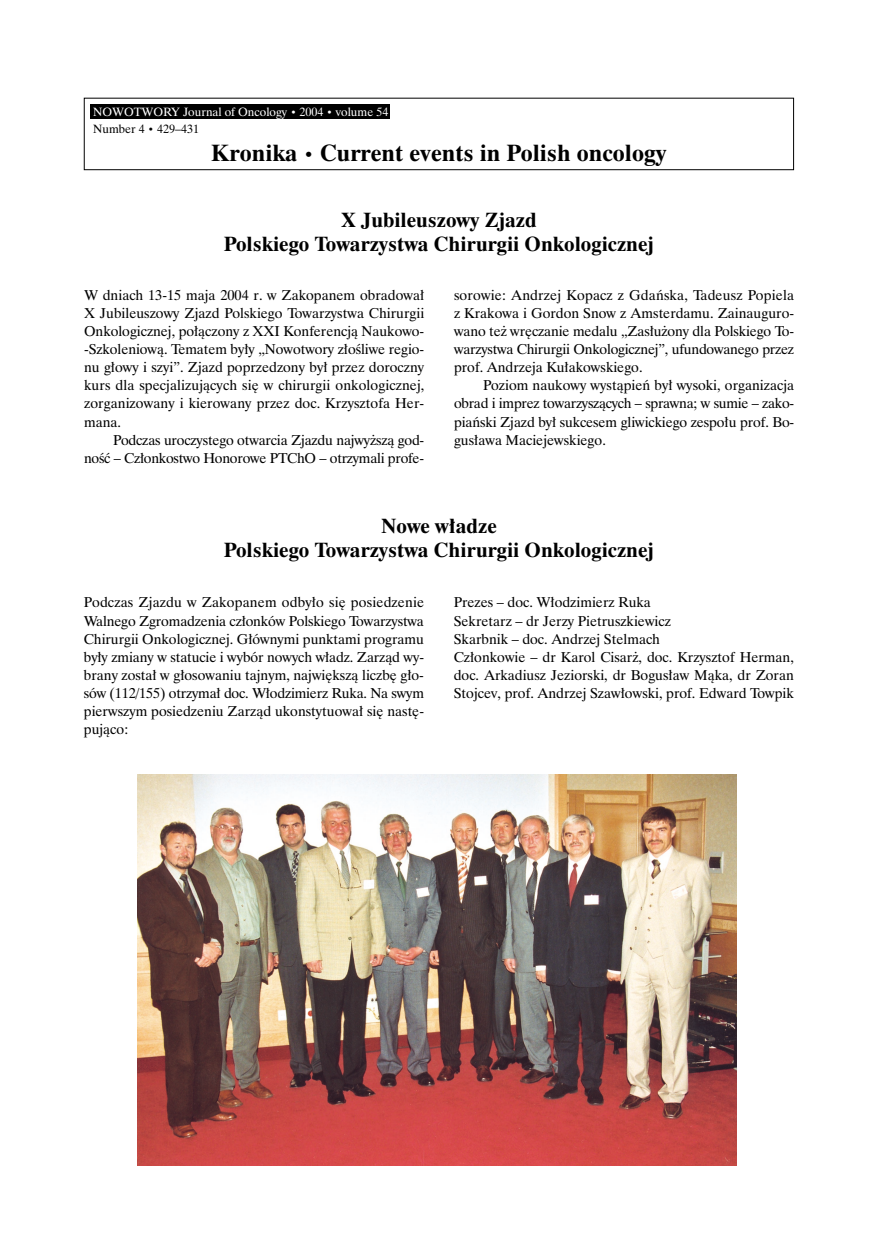
<style>
.page{position:relative;width:879px;height:1254px;background:#fff}
.page>*{position:absolute;margin:0;border:0;box-sizing:border-box;transform-origin:0 0}
.t1{font:700 24px "Dutch 801 PL";color:#000}
.t2{font:700 21px/24px "Dutch 801 PL";color:#000;text-align:center}
.t3{font:14.25px/18.1px "Dutch 801 PL";color:#000;text-align:justify}
.t4{font:12px/17.5px "Dutch 801 PL";color:#fff}
.s1{font-size:10.5px}
.s2{color:#000}
.s3{font-size:10.5px;color:#000}
.s4{font-size:18px}
</style>
<div class="page">
<div style="left:84px;top:98px;width:710px;height:72px;border:1px solid #000"></div>
<div style="left:90px;top:104px;width:300px;height:15px;background:#000"></div>
<img style="left:137px;top:774px;width:599px;height:391px">
<p class="t4" style="left:93px;top:104px;width:297px">NOWOTWORY Journal of Oncology <span class="s1">•</span> 2004 <span class="s1">•</span> volume 54<br><span class="s2">Number 4</span> <span class="s3">•</span> <span class="s2">429–431</span></p>
<h1 class="t1" style="left:211px;top:144px;width:457px">Kronika <span class="s4">•</span> Current events in Polish oncology</h1>
<h2 class="t2" style="left:224px;top:209px;width:432px">X Jubileuszowy Zjazd<br>Polskiego Towarzystwa Chirurgii Onkologicznej</h2>
<p class="t3" style="left:84px;top:287px;width:342px">W dniach 13-15 maja 2004 r. w Zakopanem obradowa∏ X Jubileuszowy Zjazd Polskiego Towarzystwa Chirurgii Onkologicznej, po∏àczony z XXI Konferencjà Naukowo--Szkoleniowà. Tematem by∏y „Nowotwory z∏oÊliwe regio&shy;nu g∏owy i szyi”. Zjazd poprzedzony by∏ przez doroczny kurs dla specjalizujàcych si´ w chirurgii onkologicznej, zorganizowany i kierowany przez doc. Krzysztofa Her&shy;mana.</p>
<p class="t3" style="left:84px;top:432px;width:342px;text-align:right">Podczas uroczystego otwarcia Zjazdu najwy˝szà god&shy;noÊç – Cz∏onkostwo Honorowe PTChO – otrzymali profe-</p>
<p class="t3" style="left:454px;top:287px;width:342px">sorowie: Andrzej Kopacz z Gdaƒska, Tadeusz Popiela z Krakowa i Gordon Snow z Amsterdamu. Zainauguro&shy;wano te˝ wr´czanie medalu „Zas∏u˝ony dla Polskiego To&shy;warzystwa Chirurgii Onkologicznej”, ufundowanego przez prof. Andrzeja Ku∏akowskiego.</p>
<p class="t3" style="left:454px;top:378px;width:342px;text-indent:29px">Poziom naukowy wystàpieƒ by∏ wysoki, organizacja obrad i imprez towarzyszàcych – sprawna; w sumie – zako&shy;piaƒski Zjazd by∏ sukcesem gliwickiego zespo∏u prof. Bo&shy;gus∏awa Maciejewskiego.</p>
<h2 class="t2" style="left:224px;top:515px;width:432px">Nowe w∏adze<br>Polskiego Towarzystwa Chirurgii Onkologicznej</h2>
<p class="t3" style="left:84px;top:595px;width:342px">Podczas Zjazdu w Zakopanem odby∏o si´ posiedzenie Walnego Zgromadzenia cz∏onków Polskiego Towarzystwa Chirurgii Onkologicznej. G∏ównymi punktami programu by∏y zmiany w statucie i wybór nowych w∏adz. Zarzàd wy&shy;brany zosta∏ w g∏osowaniu tajnym, najwi´kszà liczb´ g∏o&shy;sów (112/155) otrzyma∏ doc. W∏odzimierz Ruka. Na swym pierwszym posiedzeniu Zarzàd ukonstytuowa∏ si´ nast´- pujàco:</p>
<p class="t3" style="left:454px;top:595px;width:342px;text-align:left">Prezes – doc. W∏odzimierz Ruka<br>Sekretarz – dr Jerzy Pietruszkiewicz<br>Skarbnik – doc. Andrzej Stelmach<br>Cz∏onkowie – dr Karol Cisar˝, doc. Krzysztof Herman, doc. Arkadiusz Jeziorski, dr Bogus∏aw Màka, dr Zoran Stojcev, prof. Andrzej Szaw∏owski, prof. Edward Towpik</p>
</div>
